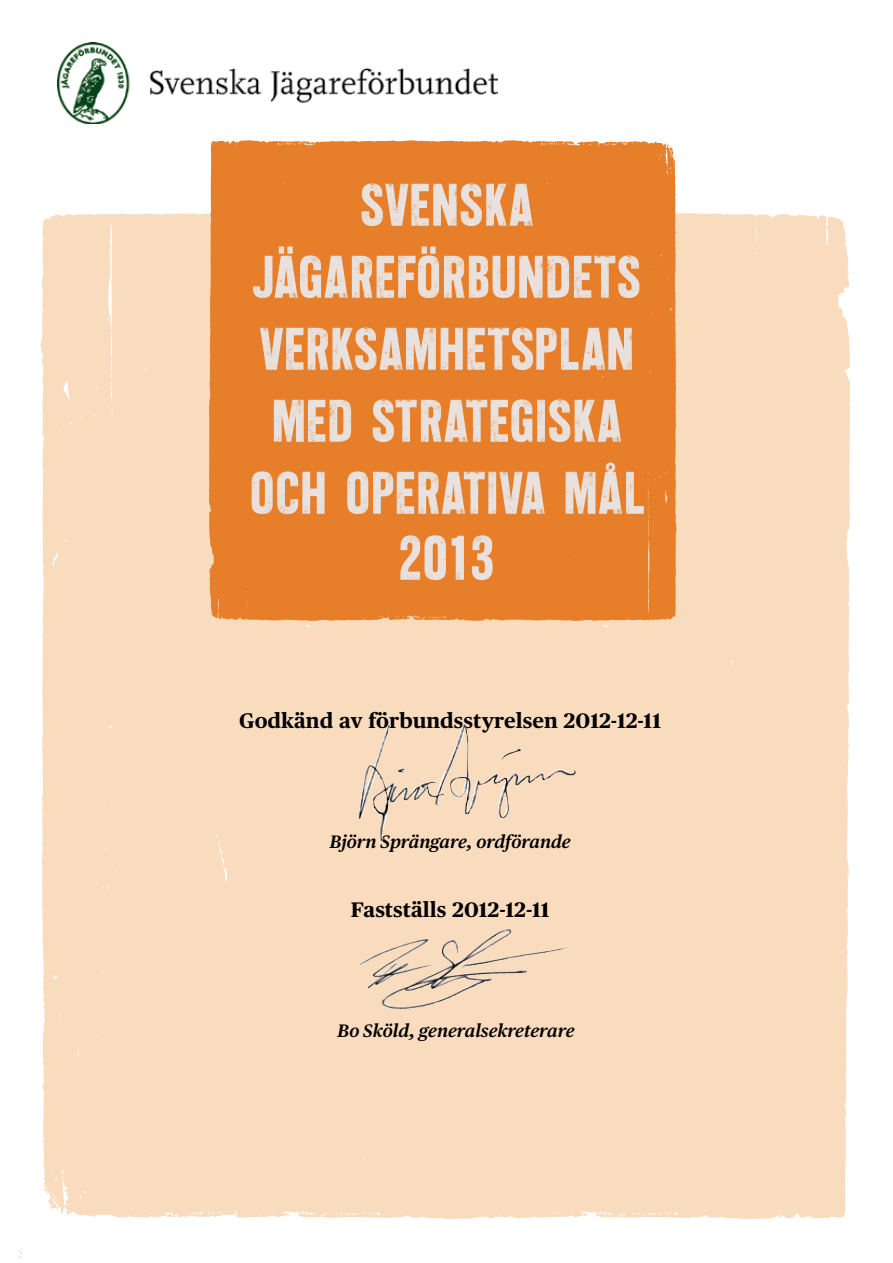
<style>
.page{position:relative;width:893px;height:1263px;background:#fff}
.page>*{position:absolute;margin:0;border:0;box-sizing:border-box;transform-origin:0 0}
.t1{font:700 63px "Endure";color:#e8e1dd}
.t2{font:700 60px/72px "Endure";letter-spacing:.04em;color:#e8e1dd;text-align:center}
.t3{font:700 21px "Publico Text";color:#000}
.t4{font:italic 600 18px "Publico Text";color:#000}
</style>
<div class="page">
<img style="left:58px;top:43px;width:440px;height:81px">
<div style="left:40px;top:213px;width:811px;height:1006px;background:#f9dbbe"></div>
<div style="left:209px;top:140px;width:468px;height:481px;background:#e77e29"></div>
<img style="left:381px;top:929px;width:127px;height:80px">
<img style="left:359px;top:724px;width:217px;height:117px">
<p class="t2" style="left:250px;top:169px;width:395px">SVENSKA<br>JÄGAREFÖRBUNDETS<br>VERKSAMHETSPLAN<br>MED STRATEGISKA<br>OCH OPERATIVA MÅL</p>
<p class="t1" style="left:399px;top:521px;width:96px">2013</p>
<p class="t3" style="left:239px;top:708px;width:423px">Godkänd av förbundsstyrelsen 2012-12-11</p>
<p class="t4" style="left:330px;top:830px;width:242px">Björn Sprängare, ordförande</p>
<p class="t3" style="left:351px;top:897px;width:200px">Fastställs 2012-12-11</p>
<p class="t4" style="left:337px;top:1020px;width:239px">Bo Sköld, generalsekreterare</p>
</div>
